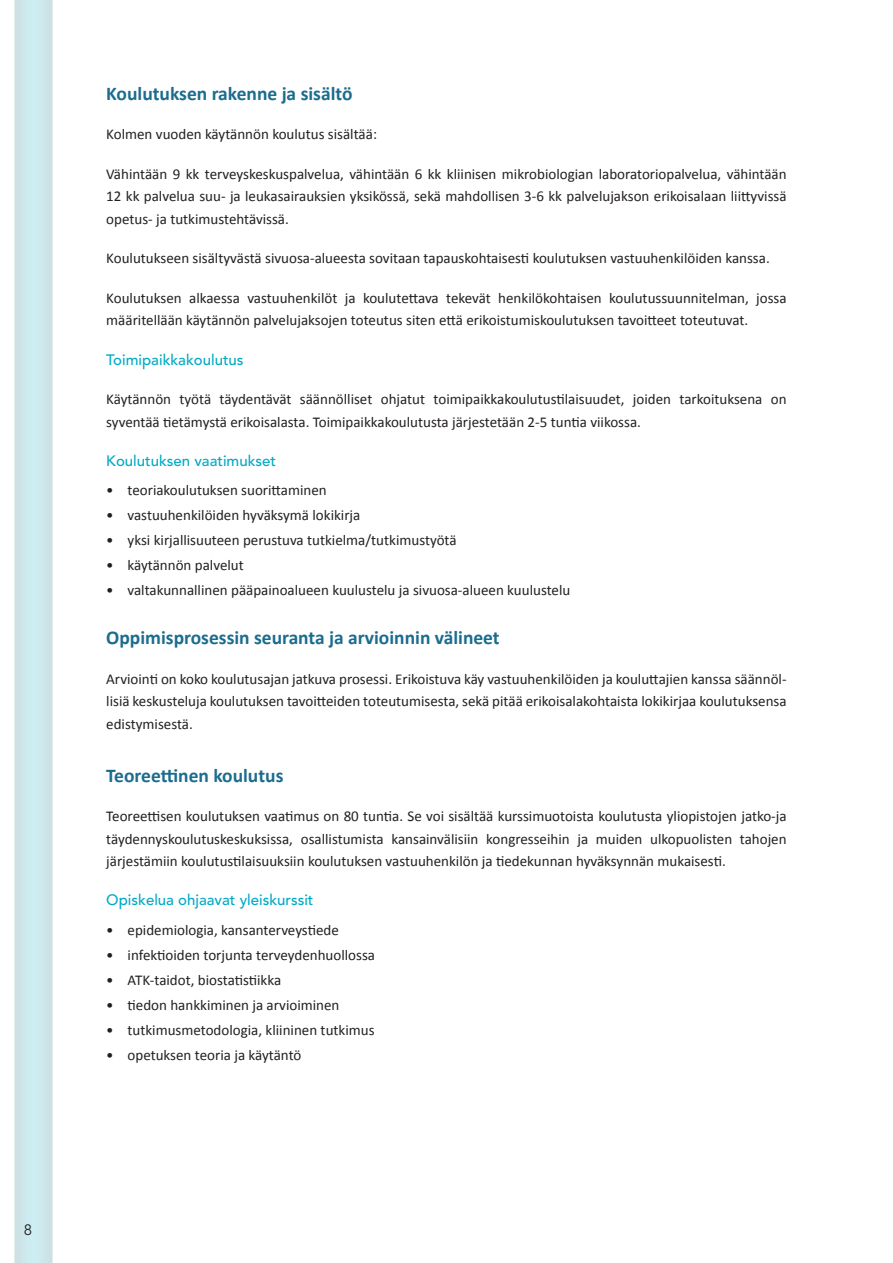
<style>
.page{position:relative;width:893px;height:1263px;background:#fff}
.page>*{position:absolute;margin:0;border:0;box-sizing:border-box;transform-origin:0 0}
.t1{font:700 19.5px "Calibri";color:#1b6c8e}
.t2{font:15px/22.5px "Calibri";color:#231f20;text-align:justify}
.t3{font:500 15px "Avenir LT Std";color:#00aac5}
.t4{font:15px "Avenir LT Std";color:#231f20}
</style>
<div class="page">
<div style="left:13px;top:0;width:40px;height:1263px;background:#cde8ed"></div>
<p class="t4" style="left:24px;top:1221px;width:10px">8</p>
<h1 class="t1" style="left:106px;top:81px;width:248px">Koulutuksen rakenne ja sisältö</h1>
<p class="t2" style="left:106px;top:123px;width:272px">Kolmen vuoden käytännön koulutus sisältää:</p>
<p class="t2" style="left:106px;top:163px;width:682px">Vähintään 9 kk terveyskeskuspalvelua, vähintään 6 kk kliinisen mikrobiologian laboratoriopalvelua, vähintään 12 kk palvelua suu- ja leukasairauksien yksikössä, sekä mahdollisen 3-6 kk palvelujakson erikoisalaan liittyvissä opetus- ja tutkimustehtävissä.</p>
<p class="t2" style="left:106px;top:247px;width:665px">Koulutukseen sisältyvästä sivuosa-alueesta sovitaan tapauskohtaisesti koulutuksen vastuuhenkilöiden kanssa.</p>
<p class="t2" style="left:106px;top:287px;width:682px">Koulutuksen alkaessa vastuuhenkilöt ja koulutettava tekevät henkilökohtaisen koulutussuunnitelman, jossa määritellään käytännön palvelujaksojen toteutus siten että erikoistumiskoulutuksen tavoitteet toteutuvat.</p>
<p class="t3" style="left:106px;top:351px;width:139px">Toimipaikkakoulutus</p>
<p class="t2" style="left:106px;top:388px;width:682px">Käytännön työtä täydentävät säännölliset ohjatut toimipaikkakoulutustilaisuudet, joiden tarkoituksena on syventää tietämystä erikoisalasta. Toimipaikkakoulutusta järjestetään 2-5 tuntia viikossa.</p>
<p class="t3" style="left:106px;top:452px;width:171px">Koulutuksen vaatimukset</p>
<p class="t2" style="left:106px;top:479px;width:222px">• teoriakoulutuksen suorittaminen</p>
<p class="t2" style="left:106px;top:504px;width:256px">• vastuuhenkilöiden hyväksymä lokikirja</p>
<p class="t2" style="left:106px;top:529px;width:352px">• yksi kirjallisuuteen perustuva tutkielma/tutkimustyötä</p>
<p class="t2" style="left:106px;top:554px;width:139px">• käytännön palvelut</p>
<p class="t2" style="left:106px;top:579px;width:466px">• valtakunnallinen pääpainoalueen kuulustelu ja sivuosa-alueen kuulustelu</p>
<h1 class="t1" style="left:106px;top:625px;width:395px">Oppimisprosessin seuranta ja arvioinnin välineet</h1>
<p class="t2" style="left:106px;top:667px;width:682px">Arviointi on koko koulutusajan jatkuva prosessi. Erikoistuva käy vastuuhenkilöiden ja kouluttajien kanssa säännöl&shy;lisiä keskusteluja koulutuksen tavoitteiden toteutumisesta, sekä pitää erikoisalakohtaista lokikirjaa koulutuksensa edistymisestä.</p>
<h1 class="t1" style="left:106px;top:763px;width:179px">Teoreettinen koulutus</h1>
<p class="t2" style="left:106px;top:805px;width:682px">Teoreettisen koulutuksen vaatimus on 80 tuntia. Se voi sisältää kurssimuotoista koulutusta yliopistojen jatko-ja täydennyskoulutuskeskuksissa, osallistumista kansainvälisiin kongresseihin ja muiden ulkopuolisten tahojen järjestämiin koulutustilaisuuksiin koulutuksen vastuuhenkilön ja tiedekunnan hyväksynnän mukaisesti.</p>
<p class="t3" style="left:106px;top:891px;width:209px">Opiskelua ohjaavat yleiskurssit</p>
<p class="t2" style="left:106px;top:918px;width:234px">• epidemiologia, kansanterveystiede</p>
<p class="t2" style="left:106px;top:943px;width:270px">• infektioiden torjunta terveydenhuollossa</p>
<p class="t2" style="left:106px;top:968px;width:176px">• ATK-taidot, biostatistiikka</p>
<p class="t2" style="left:106px;top:993px;width:235px">• tiedon hankkiminen ja arvioiminen</p>
<p class="t2" style="left:106px;top:1018px;width:270px">• tutkimusmetodologia, kliininen tutkimus</p>
<p class="t2" style="left:106px;top:1043px;width:197px">• opetuksen teoria ja käytäntö</p>
</div>
